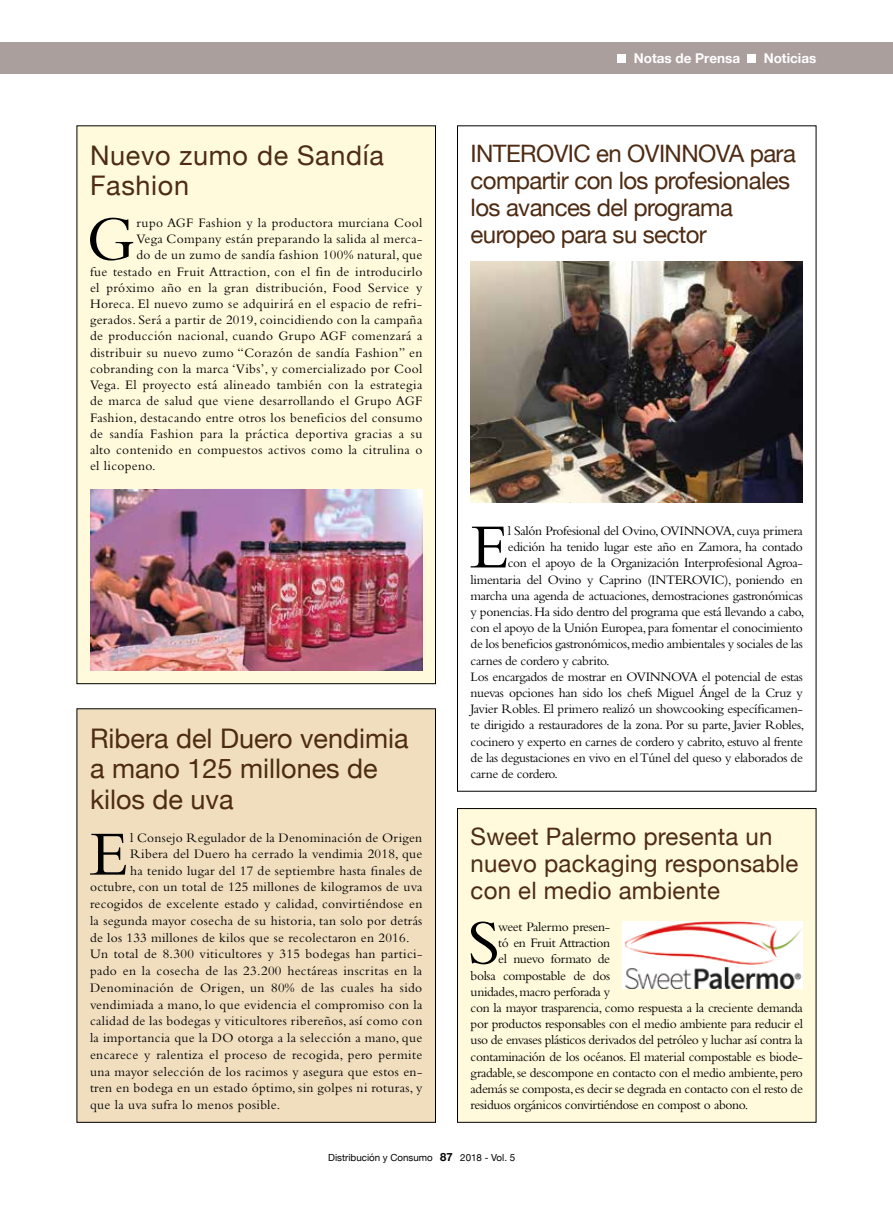
<style>
.page{position:relative;width:893px;height:1212px;background:#fff}
.page>*{position:absolute;margin:0;border:0;box-sizing:border-box;transform-origin:0 0}
.t1{font:65.55px "Bembo";color:#000}
.t2{font:27px/30.6px "Helvetica Neue";color:#4e2b13}
.t3{font:27px/30px "Helvetica Neue";letter-spacing:.025em;color:#4e2b13}
.t4{font:24px/27px "Helvetica Neue";letter-spacing:-.025em;color:#4e2b13}
.t5{font:24px/27px "Helvetica Neue";letter-spacing:.01em;color:#4e2b13}
.t6{font:13.5px "Bembo";letter-spacing:.02em;color:#000}
.t7{font:13.5px "Bembo";letter-spacing:-.025em;color:#000}
.t8{font:700 13.5px "Helvetica Neue";color:#fff}
.t9{font:9.75px "Helvetica Neue";color:#000}
.s1{font-weight:700;font-size:11.25px}
</style>
<div class="page">
<div style="left:77px;top:126px;width:358px;height:558px;background:#fffadc"></div>
<img style="left:90px;top:489px;width:332px;height:181px">
<div style="left:77px;top:709px;width:358px;height:413px;background:#f0debf"></div>
<div style="left:77px;top:708px;width:359px;height:415px;border:1px solid #000"></div>
<img style="left:471px;top:262px;width:332px;height:241px">
<div style="left:457px;top:808px;width:359px;height:314px;background:#fffadc"></div>
<div style="left:457px;top:808px;width:359px;height:315px;border:1px solid #000"></div>
<img style="left:623px;top:921px;width:180px;height:67px">
<div style="left:0;top:43px;width:893px;height:31px;background:#aa9f9d"></div>
<div style="left:618px;top:54px;width:8px;height:9px;background:#fff"></div>
<div style="left:748px;top:54px;width:8px;height:9px;background:#fff"></div>
<h2 class="t3" style="left:90px;top:142px;width:295px">Nuevo zumo de Sandía<br>Fashion</h2>
<h1 class="t1" style="left:86px;top:201px;width:50px">G</h1>
<p class="t6" style="left:136px;top:215px;width:287px">rupo AGF Fashion y la productora murciana Cool</p>
<p class="t6" style="left:136px;top:231px;width:287px">Vega Company están preparando la salida al merca-</p>
<p class="t6" style="left:136px;top:247px;width:287px">do de un zumo de sandía fashion 100% natural, que</p>
<p class="t6" style="left:90px;top:264px;width:334px">fue testado en Fruit Attraction, con el fin de introducirlo</p>
<p class="t6" style="left:90px;top:280px;width:334px">el próximo año en la gran distribución, Food Service y</p>
<p class="t6" style="left:90px;top:296px;width:334px">Horeca. El nuevo zumo se adquirirá en el espacio de refri-</p>
<p class="t6" style="left:90px;top:312px;width:334px">gerados. Será a partir de 2019, coincidiendo con la campaña</p>
<p class="t6" style="left:90px;top:328px;width:334px">de producción nacional, cuando Grupo AGF comenzará a</p>
<p class="t6" style="left:90px;top:345px;width:334px">distribuir su nuevo zumo “Corazón de sandía Fashion” en</p>
<p class="t6" style="left:90px;top:361px;width:334px">cobranding con la marca ‘Vibs’, y comercializado por Cool</p>
<p class="t6" style="left:90px;top:377px;width:334px">Vega. El proyecto está alineado también con la estrategia</p>
<p class="t6" style="left:90px;top:393px;width:334px">de marca de salud que viene desarrollando el Grupo AGF</p>
<p class="t6" style="left:90px;top:409px;width:334px">Fashion, destacando entre otros los beneficios del consumo</p>
<p class="t6" style="left:90px;top:426px;width:334px">de sandía Fashion para la práctica deportiva gracias a su</p>
<p class="t6" style="left:90px;top:442px;width:334px">alto contenido en compuestos activos como la citrulina o</p>
<p class="t6" style="left:90px;top:458px;width:67px">el licopeno.</p>
<h2 class="t2" style="left:90px;top:724px;width:320px">Ribera del Duero vendimia a mano 125 millones de kilos de uva</h2>
<h1 class="t1" style="left:90px;top:816px;width:40px">E</h1>
<p class="t6" style="left:130px;top:830px;width:294px">l Consejo Regulador de la Denominación de Origen</p>
<p class="t6" style="left:130px;top:846px;width:294px">Ribera del Duero ha cerrado la vendimia 2018, que</p>
<p class="t6" style="left:130px;top:862px;width:294px">ha tenido lugar del 17 de septiembre hasta finales de</p>
<p class="t6" style="left:90px;top:879px;width:334px">octubre, con un total de 125 millones de kilogramos de uva</p>
<p class="t6" style="left:90px;top:896px;width:334px">recogidos de excelente estado y calidad, convirtiéndose en</p>
<p class="t6" style="left:90px;top:913px;width:334px">la segunda mayor cosecha de su historia, tan solo por detrás</p>
<p class="t6" style="left:90px;top:929px;width:321px">de los 133 millones de kilos que se recolectaron en 2016.</p>
<p class="t6" style="left:90px;top:946px;width:334px">Un total de 8.300 viticultores y 315 bodegas han partici-</p>
<p class="t6" style="left:90px;top:963px;width:334px">pado en la cosecha de las 23.200 hectáreas inscritas en la</p>
<p class="t6" style="left:90px;top:980px;width:334px">Denominación de Origen, un 80% de las cuales ha sido</p>
<p class="t6" style="left:90px;top:996px;width:334px">vendimiada a mano, lo que evidencia el compromiso con la</p>
<p class="t6" style="left:90px;top:1013px;width:334px">calidad de las bodegas y viticultores ribereños, así como con</p>
<p class="t6" style="left:90px;top:1030px;width:334px">la importancia que la DO otorga a la selección a mano, que</p>
<p class="t6" style="left:90px;top:1047px;width:334px">encarece y ralentiza el proceso de recogida, pero permite</p>
<p class="t6" style="left:90px;top:1063px;width:334px">una mayor selección de los racimos y asegura que estos en-</p>
<p class="t6" style="left:90px;top:1080px;width:334px">tren en bodega en un estado óptimo, sin golpes ni roturas, y</p>
<p class="t6" style="left:90px;top:1097px;width:192px">que la uva sufra lo menos posible.</p>
<p class="t8" style="left:634px;top:47px;width:108px">Notas de Prensa</p>
<p class="t8" style="left:764px;top:47px;width:54px">Noticias</p>
<h3 class="t4" style="left:471px;top:141px;width:327px">INTEROVIC en OVINNOVA para compartir con los profesionales los avances del programa europeo para su sector</h3>
<h1 class="t1" style="left:470px;top:509px;width:40px">E</h1>
<p class="t7" style="left:508px;top:523px;width:297px">l Salón Profesional del Ovino, OVINNOVA, cuya primera</p>
<p class="t7" style="left:508px;top:539px;width:297px">edición ha tenido lugar este año en Zamora, ha contado</p>
<p class="t7" style="left:508px;top:555px;width:297px">con el apoyo de la Organización Interprofesional Agroa-</p>
<p class="t7" style="left:471px;top:571px;width:334px">limentaria del Ovino y Caprino (INTEROVIC), poniendo en</p>
<p class="t7" style="left:471px;top:588px;width:334px">marcha una agenda de actuaciones, demostraciones gastronómicas</p>
<p class="t7" style="left:471px;top:604px;width:335px">y ponencias. Ha sido dentro del programa que está llevando a cabo,</p>
<p class="t7" style="left:471px;top:620px;width:334px">con el apoyo de la Unión Europea, para fomentar el conocimiento</p>
<p class="t7" style="left:471px;top:636px;width:334px">de los beneficios gastronómicos, medio ambientales y sociales de las</p>
<p class="t7" style="left:471px;top:652px;width:141px">carnes de cordero y cabrito.</p>
<p class="t7" style="left:471px;top:669px;width:334px">Los encargados de mostrar en OVINNOVA el potencial de estas</p>
<p class="t7" style="left:471px;top:685px;width:334px">nuevas opciones han sido los chefs Miguel Ángel de la Cruz y</p>
<p class="t7" style="left:471px;top:701px;width:334px">Javier Robles. El primero realizó un showcooking específicamen-</p>
<p class="t7" style="left:471px;top:717px;width:335px">te dirigido a restauradores de la zona. Por su parte, Javier Robles,</p>
<p class="t7" style="left:471px;top:733px;width:334px">cocinero y experto en carnes de cordero y cabrito, estuvo al frente</p>
<p class="t7" style="left:471px;top:750px;width:334px">de las degustaciones en vivo en el Túnel del queso y elaborados de</p>
<p class="t7" style="left:471px;top:766px;width:89px">carne de cordero.</p>
<h3 class="t5" style="left:471px;top:824px;width:329px">Sweet Palermo presenta un nuevo packaging responsable con el medio ambiente</h3>
<h1 class="t1" style="left:468px;top:904px;width:34px">S</h1>
<p class="t7" style="left:498px;top:919px;width:113px">weet Palermo presen-</p>
<p class="t7" style="left:498px;top:935px;width:113px">tó en Fruit Attraction</p>
<p class="t7" style="left:498px;top:951px;width:113px">el nuevo formato de</p>
<p class="t7" style="left:471px;top:967px;width:141px">bolsa compostable de dos</p>
<p class="t7" style="left:471px;top:984px;width:141px">unidades, macro perforada y</p>
<p class="t7" style="left:471px;top:1000px;width:334px">con la mayor trasparencia, como respuesta a la creciente demanda</p>
<p class="t7" style="left:471px;top:1016px;width:334px">por productos responsables con el medio ambiente para reducir el</p>
<p class="t7" style="left:471px;top:1032px;width:334px">uso de envases plásticos derivados del petróleo y luchar así contra la</p>
<p class="t7" style="left:471px;top:1048px;width:334px">contaminación de los océanos. El material compostable es biode-</p>
<p class="t7" style="left:471px;top:1065px;width:334px">gradable, se descompone en contacto con el medio ambiente, pero</p>
<p class="t7" style="left:471px;top:1081px;width:334px">además se composta, es decir se degrada en contacto con el resto de</p>
<p class="t7" style="left:471px;top:1097px;width:279px">residuos orgánicos convirtiéndose en compost o abono.</p>
<p class="t9" style="left:328px;top:1150px;width:188px">Distribución y Consumo <span class="s1">87</span> 2018 - Vol. 5</p>
</div>
